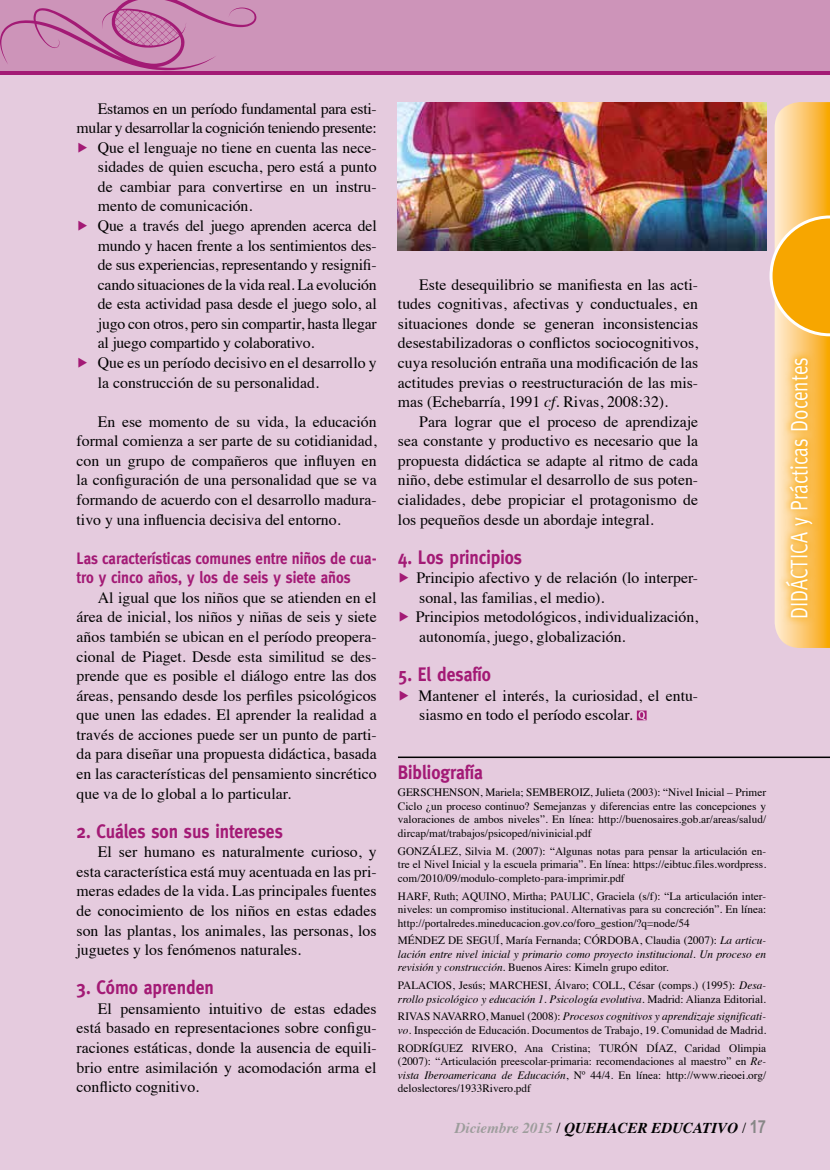
<style>
.page{position:relative;width:830px;height:1170px;background:#fff}
.page>*{position:absolute;margin:0;border:0;box-sizing:border-box;transform-origin:0 0}
.t1{font:24px "Meta";color:#fff;scale:.8 1}
.t2{font:700 19.5px "Meta";color:#a31a75;scale:.9 1}
.t3{font:700 16.5px/19.5px "Meta";color:#a31a75;scale:.9 1}
.t4{font:15.75px/19.5px "Times";color:#000;text-align:justify}
.t5{font:15.75px "Times";letter-spacing:-.02em;color:#000}
.t6{font:italic 700 15px "Times";color:#000}
.t7{font:11.25px/13.5px "Times";color:#000;text-align:justify}
.t8{font:italic 11.25px/13.5px "Times";color:#000;text-align:justify}
.s1{color:#a31a75}
.s2{font-style:italic}
.s3{font-style:normal}
.s4{color:#9d9d9c}
.s5{font-weight:400;font-style:normal}
.s6{font-family:"Arial Narrow";font-style:normal;font-size:18px;color:#878787}
</style>
<div class="page">
<div style="left:0;top:0;width:829px;height:1169px;background:#e5cbde"></div>
<img style="left:398px;top:102px;width:367px;height:148px">
<svg style="left:769px;top:102px;width:60px;height:546px"></svg>
<svg style="left:777px;top:350px;width:42px;height:275px;background:#fbc86f"></svg>
<svg style="left:0;top:70px;width:829px;height:4px;background:#ad3885"></svg>
<div style="left:0;top:0;width:829px;height:70px;background:#cd94b9"></div>
<svg style="left:0;top:0;width:256px;height:70px"></svg>
<svg style="left:636px;top:710px;width:10px;height:10px"></svg>
<hr style="left:398px;top:756px;width:431px;height:2px;background:#000">
<p class="t5" style="left:98px;top:94px;width:280px">Estamos en un período fundamental para esti-</p>
<p class="t5" style="left:77px;top:113px;width:301px">mular y desarrollar la cognición teniendo presente:</p>
<p class="t4" style="left:77px;top:136px;width:301px"><span class="s1">▶</span> Que el lenguaje no tiene en cuenta las nece-</p>
<p class="t4" style="left:98px;top:156px;width:280px">sidades de quien escucha, pero está a punto</p>
<p class="t4" style="left:98px;top:175px;width:280px">de cambiar para convertirse en un instru-</p>
<p class="t4" style="left:98px;top:195px;width:156px">mento de comunicación.</p>
<p class="t4" style="left:77px;top:215px;width:301px"><span class="s1">▶</span> Que a través del juego aprenden acerca del</p>
<p class="t4" style="left:98px;top:234px;width:280px">mundo y hacen frente a los sentimientos des-</p>
<p class="t4" style="left:98px;top:254px;width:280px">de sus experiencias, representando y resignifi-</p>
<p class="t4" style="left:98px;top:273px;width:280px">cando situaciones de la vida real. La evolución</p>
<p class="t4" style="left:98px;top:293px;width:280px">de esta actividad pasa desde el juego solo, al</p>
<p class="t4" style="left:98px;top:312px;width:280px">jugo con otros, pero sin compartir, hasta llegar</p>
<p class="t4" style="left:98px;top:332px;width:218px">al juego compartido y colaborativo.</p>
<p class="t4" style="left:77px;top:351px;width:301px"><span class="s1">▶</span> Que es un período decisivo en el desarrollo y</p>
<p class="t4" style="left:98px;top:371px;width:222px">la construcción de su personalidad.</p>
<p class="t4" style="left:77px;top:410px;width:301px;text-indent:21px">En ese momento de su vida, la educación formal comienza a ser parte de su cotidianidad, con un grupo de compañeros que influyen en la configuración de una personalidad que se va formando de acuerdo con el desarrollo madura&shy;tivo y una influencia decisiva del entorno.</p>
<p class="t3" style="left:77px;top:548px;width:335px">Las características comunes entre niños de cua&shy;tro y cinco años, y los de seis y siete años</p>
<p class="t4" style="left:77px;top:586px;width:301px;text-indent:21px">Al igual que los niños que se atienden en el área de inicial, los niños y niñas de seis y siete años también se ubican en el período preopera&shy;cional de Piaget. Desde esta similitud se des&shy;prende que es posible el diálogo entre las dos áreas, pensando desde los perfiles psicológicos que unen las edades. El aprender la realidad a través de acciones puede ser un punto de parti&shy;da para diseñar una propuesta didáctica, basada en las características del pensamiento sincrético que va de lo global a lo particular.</p>
<p class="t2" style="left:77px;top:819px;width:230px">2. Cuáles son sus intereses</p>
<p class="t4" style="left:77px;top:840px;width:301px;text-indent:21px">El ser humano es naturalmente curioso, y esta característica está muy acentuada en las pri&shy;meras edades de la vida. Las principales fuentes de conocimiento de los niños en estas edades son las plantas, los animales, las personas, los juguetes y los fenómenos naturales.</p>
<p class="t2" style="left:77px;top:976px;width:154px">3. Cómo aprenden</p>
<p class="t4" style="left:77px;top:997px;width:301px;text-indent:21px">El pensamiento intuitivo de estas edades está basado en representaciones sobre configu&shy;raciones estáticas, donde la ausencia de equili&shy;brio entre asimilación y acomodación arma el conflicto cognitivo.</p>
<p class="t4" style="left:398px;top:273px;width:301px;text-indent:21px">Este desequilibrio se manifiesta en las acti&shy;tudes cognitivas, afectivas y conductuales, en situaciones donde se generan inconsistencias desestabilizadoras o conflictos sociocognitivos, cuya resolución entraña una modificación de las actitudes previas o reestructuración de las mis&shy;mas (Echebarría, 1991 <span class="s2">cf.</span> Rivas, 2008:32).</p>
<p class="t4" style="left:398px;top:410px;width:301px;text-indent:21px">Para lograr que el proceso de aprendizaje sea constante y productivo es necesario que la propuesta didáctica se adapte al ritmo de cada niño, debe estimular el desarrollo de sus poten&shy;cialidades, debe propiciar el protagonismo de los pequeños desde un abordaje integral.</p>
<p class="t2" style="left:398px;top:545px;width:139px">4. Los principios</p>
<p class="t4" style="left:398px;top:567px;width:301px"><span class="s1">▶</span> Principio afectivo y de relación (lo interper-</p>
<p class="t4" style="left:419px;top:586px;width:187px">sonal, las familias, el medio).</p>
<p class="t4" style="left:398px;top:606px;width:301px"><span class="s1">▶</span> Principios metodológicos, individualización,</p>
<p class="t4" style="left:419px;top:625px;width:208px">autonomía, juego, globalización.</p>
<p class="t2" style="left:398px;top:663px;width:105px">5. El desafío</p>
<p class="t4" style="left:419px;top:684px;width:280px;text-indent:-21px"><span class="s1">▶</span> Mantener el interés, la curiosidad, el entu&shy;siasmo en todo el período escolar.</p>
<p class="t2" style="left:398px;top:760px;width:96px">Bibliografía</p>
<p class="t7" style="left:398px;top:784px;width:369px">GERSCHENSON, Mariela; SEMBEROIZ, Julieta (2003): “Nivel Inicial – Primer Ciclo ¿un proceso continuo? Semejanzas y diferencias entre las concepciones y valoraciones de ambos niveles”. En línea: http://buenosaires.gob.ar/areas/salud/ dircap/mat/trabajos/psicoped/nivinicial.pdf</p>
<p class="t7" style="left:398px;top:843px;width:369px">GONZÁLEZ, Silvia M. (2007): “Algunas notas para pensar la articulación en&shy;tre el Nivel Inicial y la escuela primaria”. En línea: https://eibtuc.files.wordpress. com/2010/09/modulo-completo-para-imprimir.pdf</p>
<p class="t7" style="left:398px;top:887px;width:369px">HARF, Ruth; AQUINO, Mirtha; PAULIC, Graciela (s/f): “La articulación inter&shy;niveles: un compromiso institucional. Alternativas para su concreción”. En línea: http://portalredes.mineducacion.gov.co/foro_gestion/?q=node/54</p>
<p class="t8" style="left:398px;top:933px;width:369px"><span class="s3">MÉNDEZ DE SEGUÍ, María Fernanda; CÓRDOBA, Claudia (2007):</span> La articu&shy;lación entre nivel inicial y primario como proyecto institucional. Un proceso en revisión y construcción<span class="s3">. Buenos Aires: Kimeln grupo editor.</span></p>
<p class="t7" style="left:398px;top:977px;width:369px">PALACIOS, Jesús; MARCHESI, Álvaro; COLL, César (comps.) (1995): <span class="s2">Desa&shy;rrollo psicológico y educación 1. Psicología evolutiva</span>. Madrid: Alianza Editorial.</p>
<p class="t7" style="left:398px;top:1008px;width:369px">RIVAS NAVARRO, Manuel (2008): <span class="s2">Procesos cognitivos y aprendizaje significati&shy;vo</span>. Inspección de Educación. Documentos de Trabajo, 19. Comunidad de Madrid.</p>
<p class="t7" style="left:398px;top:1039px;width:369px">RODRÍGUEZ RIVERO, Ana Cristina; TURÓN DÍAZ, Caridad Olimpia (2007): “Articulación preescolar-primaria: recomendaciones al maestro” en <span class="s2">Re&shy;vista Iberoamericana de Educación</span>, Nº 44/4. En línea: http://www.rieoei.org/ deloslectores/1933Rivero.pdf</p>
<p class="t6" style="left:454px;top:1113px;width:313px"><span class="s4">Diciembre 2015</span> <span class="s5">/</span> QUEHACER EDUCATIVO <span class="s5">/</span> <span class="s6">17</span></p>
<h1 class="t1" style="left:785px;top:619px;width:329px;rotate:-90deg">DIDÁCTICA y Prácticas Docentes</h1>
</div>
